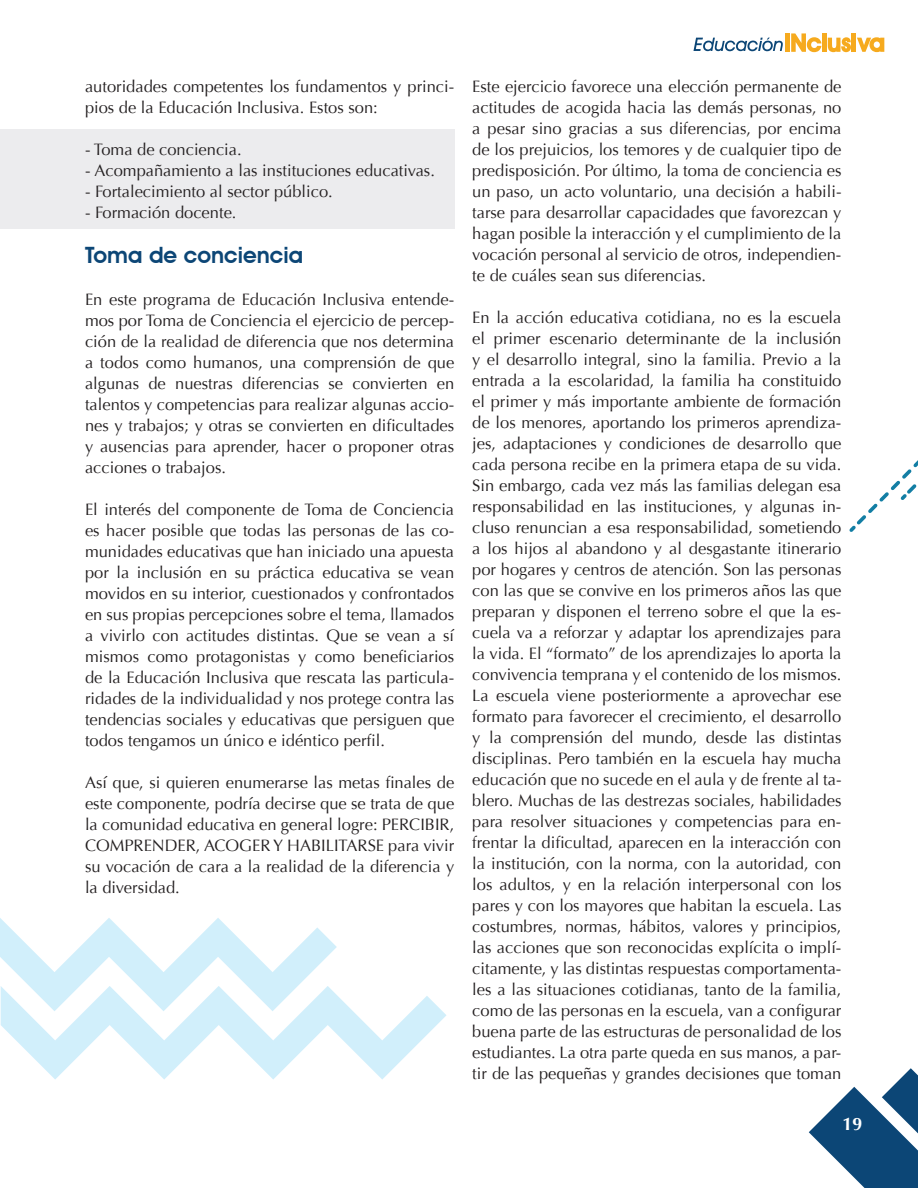
<style>
.page{position:relative;width:918px;height:1188px;background:#fff}
.page>*{position:absolute;margin:0;border:0;box-sizing:border-box;transform-origin:0 0}
.t1{font:600 22.5px "Avant Garde IT Cby BT";color:#0c4676}
.t2{font:700 18px "Optima";color:#fff}
.t3{font:16.5px/21px "Optima";color:#231f20;text-align:justify}
</style>
<div class="page">
<div style="left:0;top:130px;width:454px;height:99px;background:#ececee"></div>
<svg style="left:809px;top:1068px;width:109px;height:120px"></svg>
<svg style="left:693px;top:38px;width:90px;height:13px"></svg>
<div style="left:785px;top:33px;width:5px;height:19px;background:#f6aa1e"></div>
<svg style="left:791px;top:33px;width:30px;height:19px"></svg>
<hr style="left:822px;top:33px;width:4px;height:19px;background:#f6aa1e">
<svg style="left:828px;top:33px;width:56px;height:19px"></svg>
<svg style="left:849px;top:460px;width:69px;height:72px"></svg>
<svg style="left:0;top:918px;width:447px;height:162px"></svg>
<p class="t3" style="left:85px;top:76px;width:371px">autoridades competentes los fundamentos y princi&shy;pios de la Educación Inclusiva. Estos son:</p>
<p class="t3" style="left:85px;top:139px;width:158px">- Toma de conciencia.</p>
<p class="t3" style="left:85px;top:160px;width:351px">- Acompañamiento a las instituciones educativas.</p>
<p class="t3" style="left:85px;top:181px;width:249px">- Fortalecimiento al sector público.</p>
<p class="t3" style="left:85px;top:202px;width:153px">- Formación docente.</p>
<h1 class="t1" style="left:85px;top:241px;width:220px">Toma de conciencia</h1>
<p class="t3" style="left:85px;top:289px;width:371px">En este programa de Educación Inclusiva entende&shy;mos por Toma de Conciencia el ejercicio de percep&shy;ción de la realidad de diferencia que nos determina a todos como humanos, una comprensión de que algunas de nuestras diferencias se convierten en talentos y competencias para realizar algunas accio&shy;nes y trabajos; y otras se convierten en dificultades y ausencias para aprender, hacer o proponer otras acciones o trabajos.</p>
<p class="t3" style="left:85px;top:499px;width:371px">El interés del componente de Toma de Conciencia es hacer posible que todas las personas de las co&shy;munidades educativas que han iniciado una apuesta por la inclusión en su práctica educativa se vean movidos en su interior, cuestionados y confrontados en sus propias percepciones sobre el tema, llamados a vivirlo con actitudes distintas. Que se vean a sí mismos como protagonistas y como beneficiarios de la Educación Inclusiva que rescata las particula&shy;ridades de la individualidad y nos protege contra las tendencias sociales y educativas que persiguen que todos tengamos un único e idéntico perfil.</p>
<p class="t3" style="left:85px;top:772px;width:371px">Así que, si quieren enumerarse las metas finales de este componente, podría decirse que se trata de que la comunidad educativa en general logre: PERCIBIR, COMPRENDER, ACOGER Y HABILITARSE para vivir su vocación de cara a la realidad de la diferencia y la diversidad.</p>
<p class="t3" style="left:472px;top:76px;width:371px">Este ejercicio favorece una elección permanente de actitudes de acogida hacia las demás personas, no a pesar sino gracias a sus diferencias, por encima de los prejuicios, los temores y de cualquier tipo de predisposición. Por último, la toma de conciencia es un paso, un acto voluntario, una decisión a habili&shy;tarse para desarrollar capacidades que favorezcan y hagan posible la interacción y el cumplimiento de la vocación personal al servicio de otros, independien&shy;te de cuáles sean sus diferencias.</p>
<p class="t3" style="left:472px;top:307px;width:371px">En la acción educativa cotidiana, no es la escuela el primer escenario determinante de la inclusión y el desarrollo integral, sino la familia. Previo a la entrada a la escolaridad, la familia ha constituido el primer y más importante ambiente de formación de los menores, aportando los primeros aprendiza&shy;jes, adaptaciones y condiciones de desarrollo que cada persona recibe en la primera etapa de su vida.<br>Sin embargo, cada vez más las familias delegan esa responsabilidad en las instituciones, y algunas in&shy;cluso renuncian a esa responsabilidad, sometiendo a los hijos al abandono y al desgastante itinerario por hogares y centros de atención. Son las personas con las que se convive en los primeros años las que preparan y disponen el terreno sobre el que la es&shy;cuela va a reforzar y adaptar los aprendizajes para la vida. El “formato” de los aprendizajes lo aporta la convivencia temprana y el contenido de los mismos.<br>La escuela viene posteriormente a aprovechar ese formato para favorecer el crecimiento, el desarrollo y la comprensión del mundo, desde las distintas disciplinas. Pero también en la escuela hay mucha educación que no sucede en el aula y de frente al ta&shy;blero. Muchas de las destrezas sociales, habilidades para resolver situaciones y competencias para en&shy;frentar la dificultad, aparecen en la interacción con la institución, con la norma, con la autoridad, con los adultos, y en la relación interpersonal con los pares y con los mayores que habitan la escuela. Las costumbres, normas, hábitos, valores y principios, las acciones que son reconocidas explícita o implí&shy;citamente, y las distintas respuestas comportamenta&shy;les a las situaciones cotidianas, tanto de la familia, como de las personas en la escuela, van a configurar buena parte de las estructuras de personalidad de los estudiantes. La otra parte queda en sus manos, a par&shy;tir de las pequeñas y grandes decisiones que toman</p>
<p class="t2" style="left:843px;top:1114px;width:22px">19</p>
</div>
